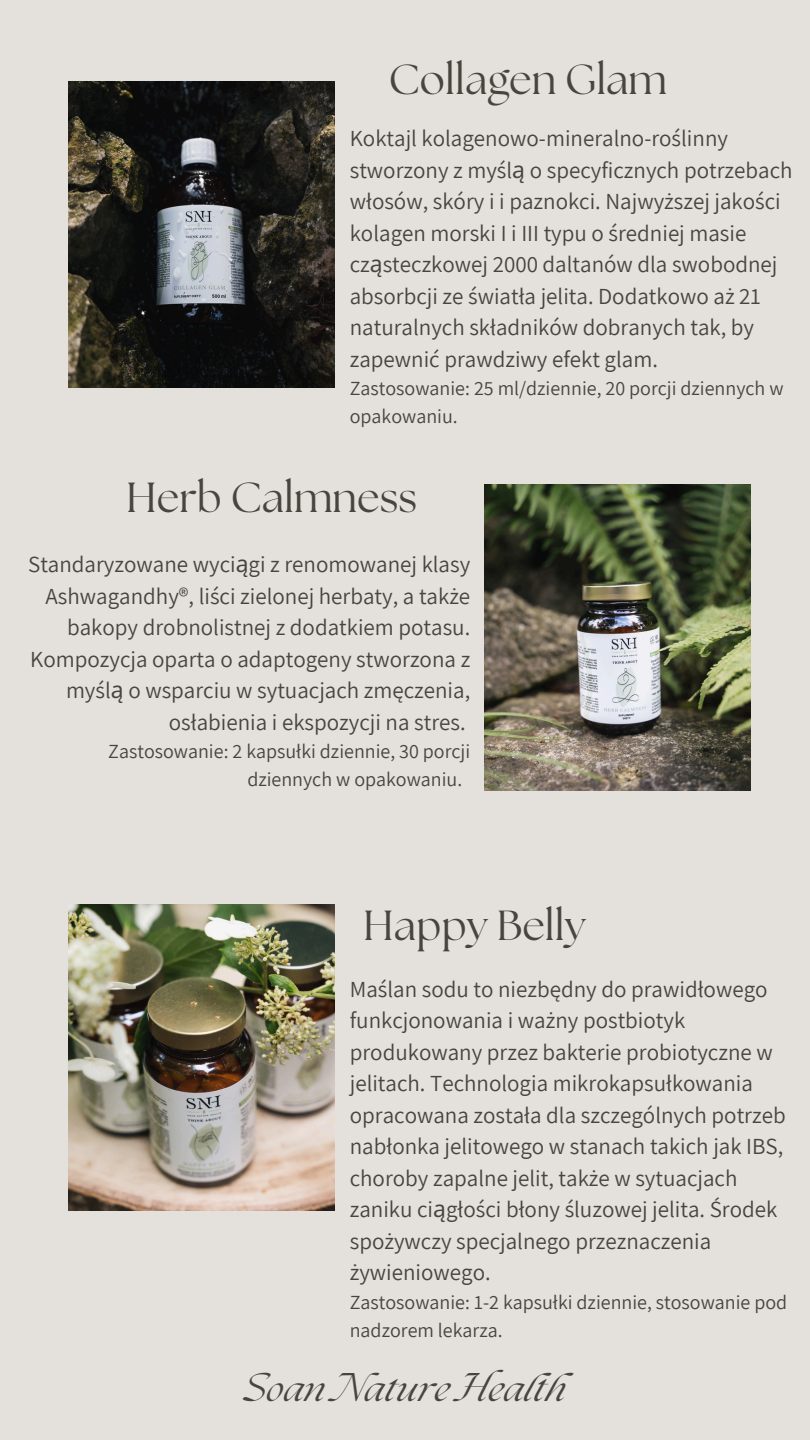
<style>
.page{position:relative;width:810px;height:1440px;background:#e4e0dc}
.page>*{position:absolute;margin:0;border:0;box-sizing:border-box;transform-origin:0 0}
.t1{font:42px "The Seasons";color:#47453e}
.t2{font:italic 35px "The Seasons";color:#47453e}
.t3{font:23px/31.5px "Assistant";color:#47453e}
.t4{font:20px/27.8px "Assistant";color:#47453e}
.s1{font-family:"Noto Sans"}
</style>
<div class="page">
<img style="left:68px;top:82px;width:266px;height:305px">
<img style="left:484px;top:484px;width:267px;height:306px">
<img style="left:68px;top:904px;width:266px;height:306px">
<p class="t1" style="left:389px;top:60px;width:280px">Collagen Glam</p>
<p class="t3" style="left:350px;top:122px;width:444px">Koktajl kolagenowo-mineralno-roślinny stworzony z myśl<span class="s1">ą</span> o specyficznych potrzebach włosów, skóry i i paznokci. Najwyższej jakości kolagen morski I i III typu o średniej masie cz<span class="s1">ą</span>steczkowej 2000 daltanów dla swobodnej absorbcji ze światła jelita. Dodatkowo aż 21 naturalnych składników dobranych tak, by zapewnić prawdziwy efekt glam.</p>
<p class="t4" style="left:350px;top:374px;width:435px">Zastosowanie: 25 ml/dziennie, 20 porcji dziennych w opakowaniu.</p>
<h1 class="t1" style="left:126px;top:478px;width:292px">Herb Calmness</h1>
<p class="t3" style="left:28px;top:548px;width:444px;text-align:right">Standaryzowane wyci<span class="s1">ą</span>gi z renomowanej klasy Ashwagandhy®, liści zielonej herbaty, a także bakopy drobnolistnej z dodatkiem potasu.<br>Kompozycja oparta o adaptogeny stworzona z myśl<span class="s1">ą</span> o wsparciu w sytuacjach zmęczenia, osłabienia i ekspozycji na stres.</p>
<p class="t4" style="left:247px;top:737px;width:224px;text-indent:-139px">Zastosowanie: 2 kapsułki dziennie, 30 porcji dziennych w opakowaniu.</p>
<p class="t1" style="left:363px;top:906px;width:224px">Happy Belly</p>
<p class="t3" style="left:350px;top:973px;width:437px">Maślan sodu to niezbędny do prawidłowego funkcjonowania i ważny postbiotyk produkowany przez bakterie probiotyczne w jelitach. Technologia mikrokapsułkowania opracowana została dla szczególnych potrzeb nabłonka jelitowego w stanach takich jak IBS, choroby zapalne jelit, także w sytuacjach zaniku ci<span class="s1">ą</span>głości błony śluzowej jelita. Środek spożywczy specjalnego przeznaczenia żywieniowego.</p>
<h2 class="t4" style="left:350px;top:1288px;width:439px">Zastosowanie: 1-2 kapsułki dziennie, stosowanie pod nadzorem lekarza.</h2>
<h1 class="t2" style="left:244px;top:1373px;width:323px">Soan Nature Health</h1>
</div>
